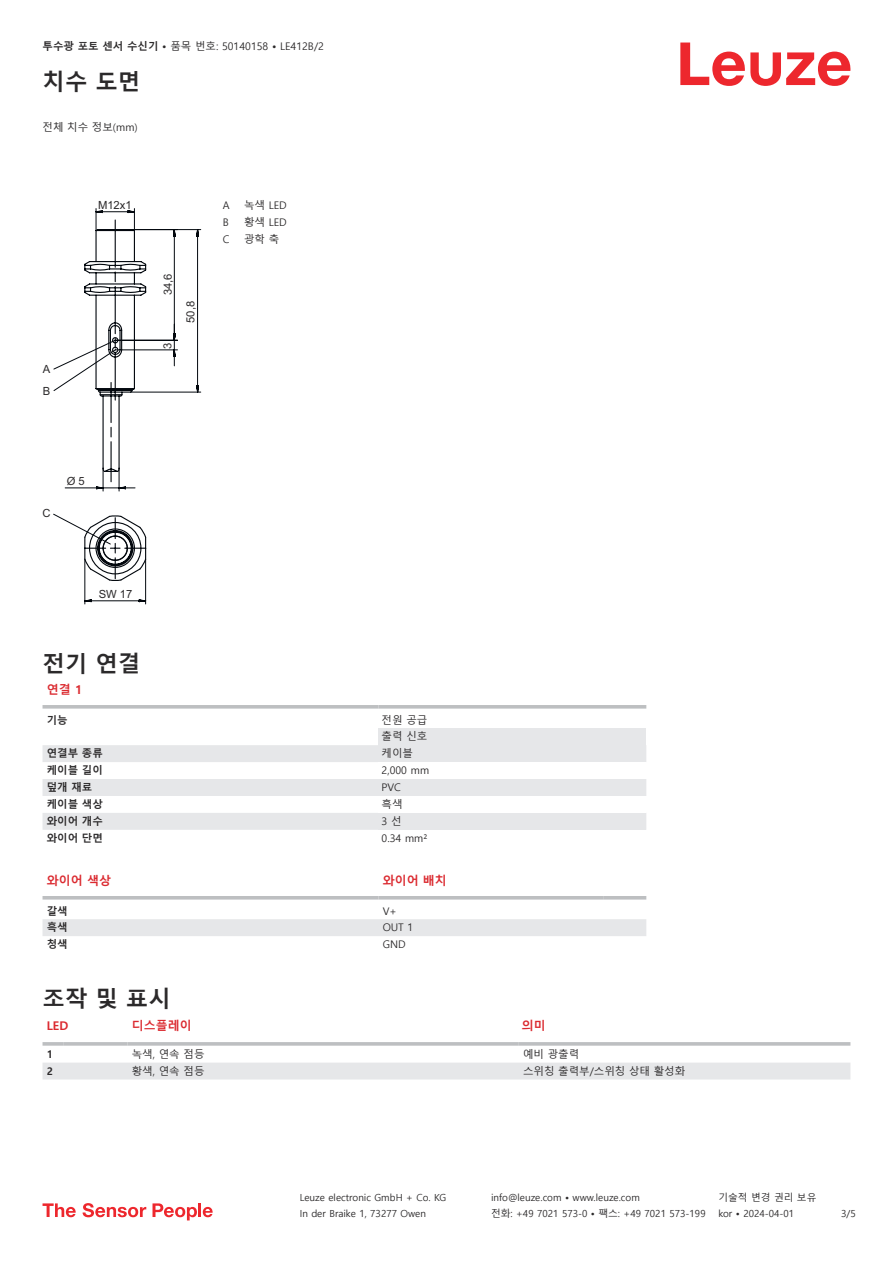
<style>
.page{position:relative;width:893px;height:1263px;background:#fff}
.page>*{position:absolute;margin:0;border:0;box-sizing:border-box;transform-origin:0 0}
.t1{font:700 22.5px "Malgun Gothic";color:#2b292a}
.t2{font:700 12px "Malgun Gothic";color:#db2a30}
.t3{font:11.25px/21.8px "Arial";color:#2b292a}
.t4{font:10.5px/17px "Malgun Gothic";color:#2b292a}
.t5{font:700 10.5px "Malgun Gothic";color:#2b292a}
.t6{font:9.75px "Malgun Gothic";color:#2b292a}
.s1{font-weight:700}
</style>
<div class="page">
<svg style="left:680px;top:43px;width:170px;height:43px"></svg>
<svg style="left:43px;top:745px;width:335px;height:85px;fill:#e6e7e9"></svg>
<svg style="left:43px;top:705px;width:335px;height:4px"></svg>
<svg style="left:378px;top:705px;width:268px;height:4px"></svg>
<div style="left:378px;top:728px;width:268px;height:17px;background:#e6e7e9"></div>
<div style="left:378px;top:745px;width:268px;height:17px;background:#e6e7e9"></div>
<div style="left:378px;top:779px;width:268px;height:17px;background:#e6e7e9"></div>
<div style="left:378px;top:813px;width:268px;height:17px;background:#e6e7e9"></div>
<svg style="left:43px;top:899px;width:603px;height:1px"></svg>
<div style="left:43px;top:919px;width:603px;height:17px;background:#e6e7e9"></div>
<hr style="left:43px;top:896px;width:335px;height:3px;background:#bdbfc1">
<hr style="left:378px;top:896px;width:226px;height:3px;background:#bdbfc1">
<hr style="left:604px;top:896px;width:42px;height:3px;background:#bdbfc1">
<div style="left:43px;top:1063px;width:807px;height:16px;background:#e6e7e9"></div>
<svg style="left:43px;top:1042px;width:21px;height:4px"></svg>
<svg style="left:64px;top:1042px;width:64px;height:4px"></svg>
<svg style="left:128px;top:1042px;width:391px;height:4px;background:#c3c5c7"></svg>
<svg style="left:519px;top:1042px;width:331px;height:4px"></svg>
<svg style="left:43px;top:1203px;width:33px;height:14px"></svg>
<svg style="left:83px;top:1203px;width:63px;height:14px"></svg>
<svg style="left:153px;top:1203px;width:44px;height:17px"></svg>
<hr style="left:198px;top:1203px;width:3px;height:14px;background:#ed272d">
<svg style="left:203px;top:1207px;width:10px;height:10px"></svg>
<svg style="left:53px;top:229px;width:148px;height:375px"></svg>
<svg style="left:83px;top:208px;width:64px;height:373px"></svg>
<p class="t4" style="left:43px;top:38px;width:283px"><span class="s1">투수광 포토 센서 수신기 •</span> 품목 번호: 50140158 <span class="s1">•</span> LE412B/2</p>
<h1 class="t1" style="left:43px;top:69px;width:99px">치수 도면</h1>
<p class="t4" style="left:43px;top:118px;width:97px">전체 치수 정보(mm)</p>
<p class="t3" style="left:43px;top:359px;width:9px">A<br>B</p>
<p class="t3" style="left:98px;top:195px;width:35px">M12x1</p>
<p class="t3" style="left:158px;top:295px;width:23px;rotate:-90deg">34,6</p>
<p class="t3" style="left:157px;top:348px;width:8px;rotate:-90deg">3</p>
<p class="t3" style="left:180px;top:323px;width:23px;rotate:-90deg">50,8</p>
<p class="t4" style="left:223px;top:197px;width:8px">A</p>
<p class="t4" style="left:244px;top:197px;width:44px">녹색 LED</p>
<p class="t4" style="left:223px;top:214px;width:8px">B</p>
<p class="t4" style="left:244px;top:214px;width:44px">황색 LED</p>
<p class="t4" style="left:223px;top:231px;width:8px">C</p>
<p class="t4" style="left:244px;top:231px;width:37px">광학 축</p>
<p class="t3" style="left:43px;top:503px;width:10px">C</p>
<p class="t3" style="left:67px;top:470px;width:20px">Ø 5</p>
<p class="t3" style="left:99px;top:583px;width:35px">SW 17</p>
<h1 class="t1" style="left:43px;top:650px;width:99px">전기 연결</h1>
<p class="t2" style="left:47px;top:683px;width:37px">연결 1</p>
<p class="t5" style="left:47px;top:713px;width:22px">기능</p>
<p class="t4" style="left:382px;top:711px;width:47px">전원 공급 출력 신호</p>
<p class="t5" style="left:47px;top:747px;width:58px">연결부 종류</p>
<p class="t4" style="left:382px;top:745px;width:33px">케이블</p>
<p class="t5" style="left:47px;top:764px;width:58px">케이블 길이</p>
<p class="t4" style="left:382px;top:762px;width:49px">2,000 mm</p>
<p class="t5" style="left:47px;top:781px;width:47px">덮개 재료</p>
<p class="t4" style="left:382px;top:779px;width:21px">PVC</p>
<p class="t5" style="left:47px;top:798px;width:58px">케이블 색상</p>
<p class="t4" style="left:382px;top:796px;width:22px">흑색</p>
<p class="t5" style="left:47px;top:815px;width:58px">와이어 개수</p>
<p class="t4" style="left:382px;top:813px;width:21px">3 선</p>
<p class="t5" style="left:47px;top:832px;width:58px">와이어 단면</p>
<p class="t4" style="left:382px;top:830px;width:47px">0.34 mm²</p>
<p class="t2" style="left:47px;top:874px;width:66px">와이어 색상</p>
<p class="t2" style="left:383px;top:874px;width:66px">와이어 배치</p>
<p class="t5" style="left:47px;top:904px;width:22px">갈색</p>
<p class="t4" style="left:383px;top:902px;width:16px">V+</p>
<p class="t5" style="left:47px;top:921px;width:22px">흑색</p>
<p class="t4" style="left:383px;top:919px;width:32px">OUT 1</p>
<p class="t5" style="left:47px;top:938px;width:22px">청색</p>
<p class="t4" style="left:383px;top:936px;width:24px">GND</p>
<h1 class="t1" style="left:43px;top:986px;width:130px">조작 및 표시</h1>
<p class="t2" style="left:47px;top:1019px;width:23px">LED</p>
<p class="t2" style="left:132px;top:1018px;width:61px">디스플레이</p>
<p class="t2" style="left:522px;top:1018px;width:25px">의미</p>
<p class="t5" style="left:47px;top:1048px;width:8px">1</p>
<p class="t4" style="left:132px;top:1046px;width:74px">녹색, 연속 점등</p>
<p class="t4" style="left:523px;top:1046px;width:58px">예비 광출력</p>
<p class="t5" style="left:47px;top:1065px;width:8px">2</p>
<p class="t4" style="left:132px;top:1063px;width:74px">황색, 연속 점등</p>
<p class="t4" style="left:523px;top:1063px;width:164px">스위칭 출력부/스위칭 상태 활성화</p>
<p class="t6" style="left:300px;top:1192px;width:148px">Leuze electronic GmbH + Co. KG</p>
<p class="t6" style="left:491px;top:1192px;width:150px">info@leuze.com • www.leuze.com</p>
<p class="t6" style="left:718px;top:1192px;width:100px">기술적 변경 권리 보유</p>
<p class="t6" style="left:300px;top:1208px;width:128px">In der Braike 1, 73277 Owen</p>
<p class="t6" style="left:491px;top:1208px;width:216px">전화: +49 7021 573-0 • 팩스: +49 7021 573-199</p>
<p class="t6" style="left:718px;top:1208px;width:77px">kor • 2024-04-01</p>
<p class="t6" style="left:841px;top:1208px;width:16px">3/5</p>
</div>
